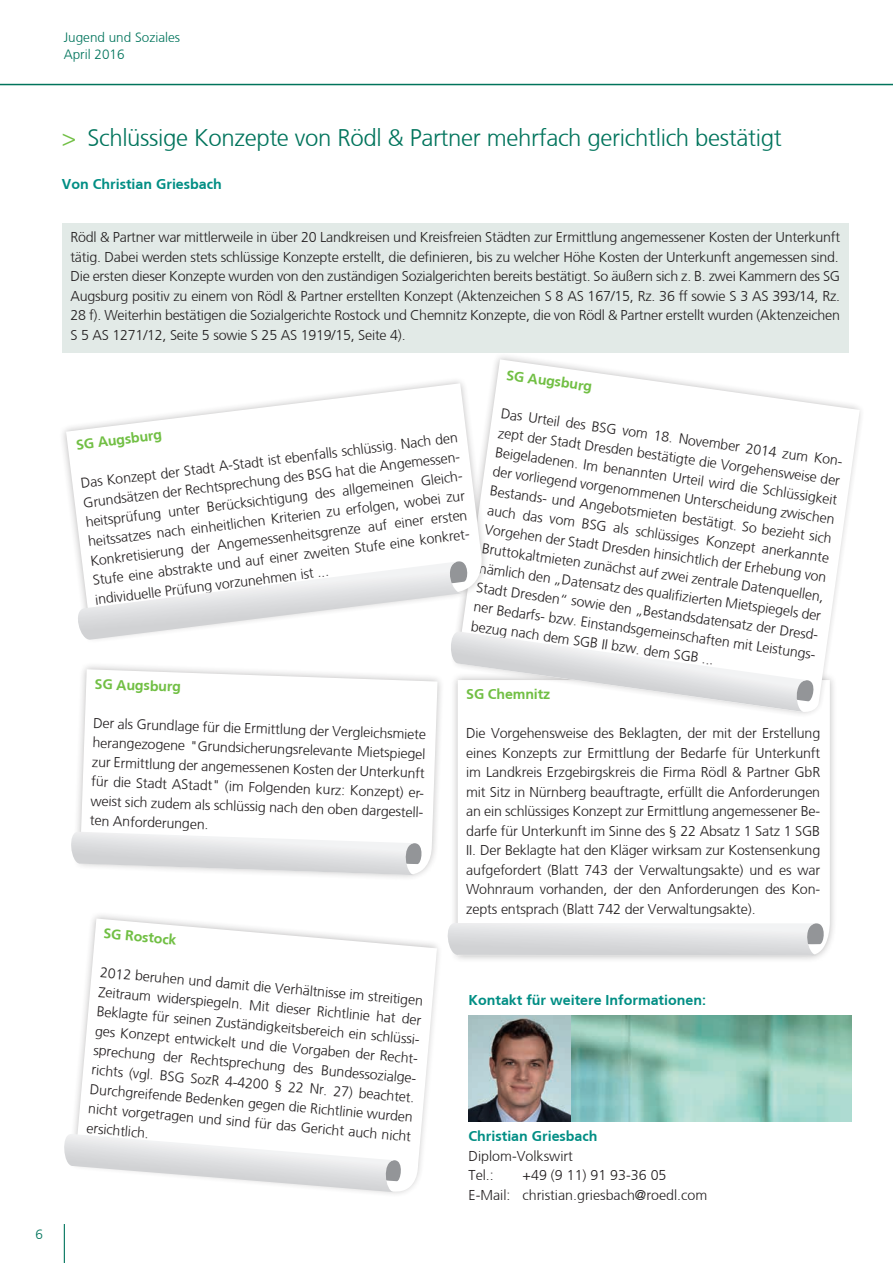
<style>
.page{position:relative;width:893px;height:1263px;background:#fff}
.page>*{position:absolute;margin:0;border:0;box-sizing:border-box;transform-origin:0 0}
.t1{font:300 24px "Frutiger CE";letter-spacing:-.015em;color:#01745c}
.t2{font:300 14.25px/19.5px "Frutiger CE";letter-spacing:-.01em;color:#231f20}
.t3{font:700 14.25px "Frutiger CE";color:#008e84}
.t4{font:700 14.25px "Frutiger CE";letter-spacing:-.01em;color:#71bf44}
.t5{font:300 13.5px/16.2px "Frutiger CE";color:#01745c}
.s1{color:#71bf44}
</style>
<div class="page">
<hr style="left:64px;top:1224px;width:1px;height:39px;background:#01745c">
<hr style="left:0;top:84px;width:893px;height:1px;background:#01745c">
<div style="left:450px;top:672px;width:388px;height:291px;background:#231f20;opacity:.3"></div>
<svg style="left:458px;top:723px;width:372px;height:232px"></svg>
<svg style="left:447px;top:923px;width:380px;height:32px"></svg>
<svg style="left:75px;top:918px;width:362px;height:276px"></svg>
<svg style="left:64px;top:1134px;width:340px;height:58px"></svg>
<svg style="left:77px;top:712px;width:363px;height:166px"></svg>
<svg style="left:80px;top:712px;width:358px;height:163px"></svg>
<svg style="left:71px;top:832px;width:354px;height:43px"></svg>
<div style="left:62px;top:223px;width:787px;height:130px;background:#e2eae7"></div>
<svg style="left:450px;top:356px;width:411px;height:367px"></svg>
<svg style="left:457px;top:359px;width:403px;height:356px"></svg>
<svg style="left:63px;top:375px;width:431px;height:185px"></svg>
<svg style="left:66px;top:383px;width:424px;height:177px"></svg>
<svg style="left:78px;top:560px;width:740px;height:152px"></svg>
<img style="left:571px;top:1015px;width:280px;height:106px">
<img style="left:468px;top:1015px;width:103px;height:106px">
<p class="t5" style="left:64px;top:29px;width:118px">Jugend und Soziales<br>April 2016</p>
<p class="t5" style="left:36px;top:1226px;width:9px">6</p>
<h1 class="t1" style="left:62px;top:123px;width:721px"><span class="s1">&gt;</span> Schlüssige Konzepte von Rödl &amp; Partner mehrfach gerichtlich bestätigt</h1>
<p class="t3" style="left:62px;top:175px;width:161px">Von Christian Griesbach</p>
<p class="t2" style="left:70px;top:228px;width:771px;text-align:justify">Rödl &amp; Partner war mittlerweile in über 20 Landkreisen und Kreisfreien Städten zur Ermittlung angemessener Kosten der Unterkunft tätig. Dabei werden stets schlüssige Konzepte erstellt, die definieren, bis zu welcher Höhe Kosten der Unterkunft angemessen sind.<br>Die ersten dieser Konzepte wurden von den zuständigen Sozialgerichten bereits bestätigt. So äußern sich z. B. zwei Kammern des SG Augsburg positiv zu einem von Rödl &amp; Partner erstellten Konzept (Aktenzeichen S 8 AS 167/15, Rz. 36 ff sowie S 3 AS 393/14, Rz.<br>28 f). Weiterhin bestätigen die Sozialgerichte Rostock und Chemnitz Konzepte, die von Rödl &amp; Partner erstellt wurden (Aktenzeichen S 5 AS 1271/12, Seite 5 sowie S 25 AS 1919/15, Seite 4).</p>
<p class="t4" style="left:508px;top:366px;width:88px;rotate:8deg">SG Augsburg</p>
<p class="t2" style="left:502px;top:403px;width:349px;rotate:8deg">Das Urteil des BSG vom 18. November 2014 zum Kon&shy;zept der Stadt Dresden bestätigte die Vorgehensweise der Beigeladenen. Im benannten Urteil wird die Schlüssigkeit der vorliegend vorgenommenen Unterscheidung zwischen Bestands- und Angebotsmieten bestätigt. So bezieht sich auch das vom BSG als schlüssiges Konzept anerkannte Vorgehen der Stadt Dresden hinsichtlich der Erhebung von Bruttokaltmieten zunächst auf zwei zentrale Datenquellen, nämlich den „Datensatz des qualifi zierten Mietspiegels der Stadt Dresden“ sowie den „Bestandsdatensatz der Dresd&shy;ner Bedarfs- bzw. Einstandsgemeinschaften mit Leistungs&shy;bezug nach dem SGB II bzw. dem SGB ...</p>
<p class="t4" style="left:75px;top:436px;width:88px;rotate:-7deg">SG Augsburg</p>
<p class="t2" style="left:80px;top:474px;width:383px;rotate:-7deg">Das Konzept der Stadt A-Stadt ist ebenfalls schlüssig. Nach den Grundsätzen der Rechtsprechung des BSG hat die Angemessen&shy;heitsprüfung unter Berücksichtigung des allgemeinen Gleich&shy;heitssatzes nach einheitlichen Kriterien zu erfolgen, wobei zur Konkretisierung der Angemessenheitsgrenze auf einer ersten Stufe eine abstrakte und auf einer zweiten Stufe eine konkret&shy;individuelle Prüfung vorzunehmen ist ...</p>
<p class="t4" style="left:95px;top:675px;width:88px;rotate:2deg">SG Augsburg</p>
<p class="t2" style="left:94px;top:713px;width:337px;rotate:2deg">Der als Grundlage für die Ermittlung der Vergleichsmiete herangezogene "Grundsicherungsrelevante Mietspiegel zur Ermittlung der angemessenen Kosten der Unterkunft für die Stadt AStadt" (im Folgenden kurz: Konzept) er&shy;weist sich zudem als schlüssig nach den oben dargestell&shy;ten Anforderungen.</p>
<p class="t4" style="left:104px;top:925px;width:75px;rotate:5deg">SG Rostock</p>
<p class="t2" style="left:101px;top:962px;width:328px;rotate:5deg">2012 beruhen und damit die Verhältnisse im streitigen Zeitraum widerspiegeln. Mit dieser Richtlinie hat der Beklagte für seinen Zuständigkeitsbereich ein schlüssi&shy;ges Konzept entwickelt und die Vorgaben der Recht&shy;sprechung der Rechtsprechung des Bundessozialge&shy;richts (vgl. BSG SozR 4-4200 § 22 Nr. 27) beachtet.<br>Durchgreifende Bedenken gegen die Richtlinie wurden nicht vorgetragen und sind für das Gericht auch nicht ersichtlich.</p>
<p class="t4" style="left:466px;top:686px;width:86px">SG Chemnitz</p>
<p class="t2" style="left:466px;top:723px;width:356px;text-align:justify">Die Vorgehensweise des Beklagten, der mit der Erstellung eines Konzepts zur Ermittlung der Bedarfe für Unterkunft im Landkreis Erzgebirgskreis die Firma Rödl &amp; Partner GbR mit Sitz in Nürnberg beauftragte, erfüllt die Anforderungen an ein schlüssiges Konzept zur Ermittlung angemessener Be&shy;darfe für Unterkunft im Sinne des § 22 Absatz 1 Satz 1 SGB II. Der Beklagte hat den Kläger wirksam zur Kostensenkung aufgefordert (Blatt 743 der Verwaltungsakte) und es war Wohnraum vorhanden, der den Anforderungen des Kon&shy;zepts entsprach (Blatt 742 der Verwaltungsakte).</p>
<p class="t3" style="left:469px;top:991px;width:239px">Kontakt für weitere Informationen:</p>
<p class="t3" style="left:469px;top:1127px;width:131px">Christian Griesbach</p>
<p class="t2" style="left:469px;top:1146px;width:106px">Diplom-Volkswirt<br>Tel.:</p>
<p class="t2" style="left:469px;top:1165px;width:240px;text-indent:54px">+49 (9 11) 91 93-36 05<br>E-Mail: christian.griesbach@roedl.com</p>
</div>
